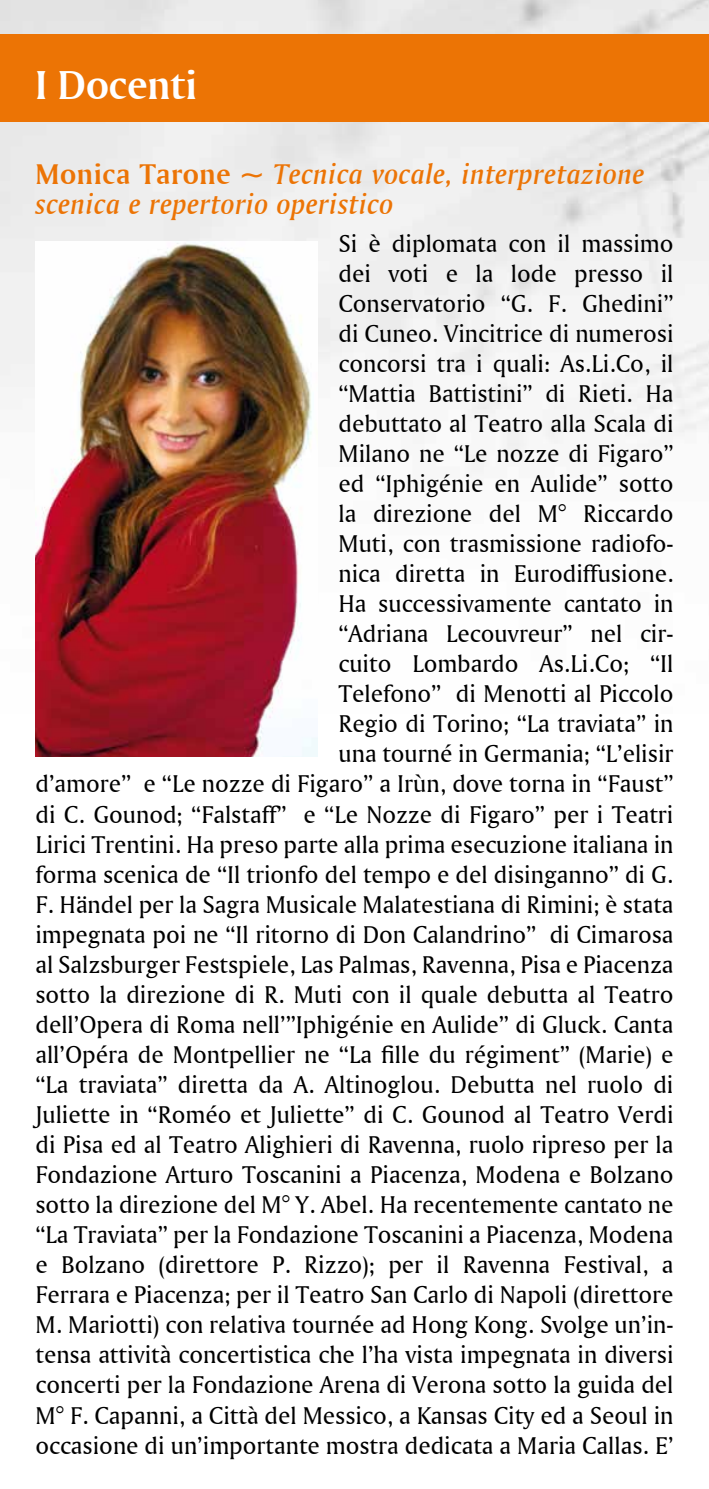
<style>
.page{position:relative;width:709px;height:1489px;background:#fff}
.page>*{position:absolute;margin:0;border:0;box-sizing:border-box;transform-origin:0 0}
.t1{font:42.5px "Amerigo BT Bold A";color:#fff}
.t2{font:30px/30px "Amerigo BT Medium Italic A";letter-spacing:.02em;color:#ec7405}
.t3{font:25.5px/30px "Amerigo BT Roman A";color:#000;text-align:right}
.s1{font-family:"Amerigo BT Bold A"}
</style>
<div class="page">
<img style="left:0;top:0;width:709px;height:472px">
<div style="left:0;top:34px;width:709px;height:87px;background:#ec7405"></div>
<img style="left:35px;top:241px;width:282px;height:515px">
<h1 class="t1" style="left:35px;top:59px;width:163px">I Docenti</h1>
<p class="t2" style="left:35px;top:159px;width:610px"><span class="s1">Monica Tarone ~</span> Tecnica vocale, interpretazione scenica e repertorio operistico</p>
<p class="t3" style="left:35px;top:227px;width:639px">Si è diplomata con il massimo<br>dei voti e la lode presso il<br>Conservatorio “G. F. Ghedini”<br>di Cuneo. Vincitrice di numerosi<br>concorsi tra i quali: As.Li.Co, il<br>“Mattia Battistini” di Rieti. Ha<br>debuttato al Teatro alla Scala di<br>Milano ne “Le nozze di Figaro”<br>ed “Iphigénie en Aulide” sotto<br>la direzione del M° Riccardo<br>Muti, con trasmissione radiofo-<br>nica diretta in Eurodiffusione.<br>Ha successivamente cantato in<br>“Adriana Lecouvreur” nel cir-<br>cuito Lombardo As.Li.Co; “Il<br>Telefono” di Menotti al Piccolo<br>Regio di Torino; “La traviata” in<br>una tourné in Germania; “L’elisir<br>d’amore” e “Le nozze di Figaro” a Irùn, dove torna in “Faust” di C. Gounod; “Falstaff” e “Le Nozze di Figaro” per i Teatri Lirici Trentini. Ha preso parte alla prima esecuzione italiana in forma scenica de “Il trionfo del tempo e del disinganno” di G.<br>F. Händel per la Sagra Musicale Malatestiana di Rimini; è stata impegnata poi ne “Il ritorno di Don Calandrino” di Cimarosa al Salzsburger Festspiele, Las Palmas, Ravenna, Pisa e Piacenza sotto la direzione di R. Muti con il quale debutta al Teatro dell’Opera di Roma nell’”Iphigénie en Aulide” di Gluck. Canta all’Opéra de Montpellier ne “La fille du régiment” (Marie) e “La traviata” diretta da A. Altinoglou. Debutta nel ruolo di Juliette in “Roméo et Juliette” di C. Gounod al Teatro Verdi di Pisa ed al Teatro Alighieri di Ravenna, ruolo ripreso per la Fondazione Arturo Toscanini a Piacenza, Modena e Bolzano sotto la direzione del M° Y. Abel. Ha recentemente cantato ne “La Traviata” per la Fondazione Toscanini a Piacenza, Modena e Bolzano (direttore P. Rizzo); per il Ravenna Festival, a Ferrara e Piacenza; per il Teatro San Carlo di Napoli (direttore M. Mariotti) con relativa tournée ad Hong Kong. Svolge un’in&shy;tensa attività concertistica che l’ha vista impegnata in diversi concerti per la Fondazione Arena di Verona sotto la guida del M° F. Capanni, a Città del Messico, a Kansas City ed a Seoul in occasione di un’importante mostra dedicata a Maria Callas. E’</p>
</div>
